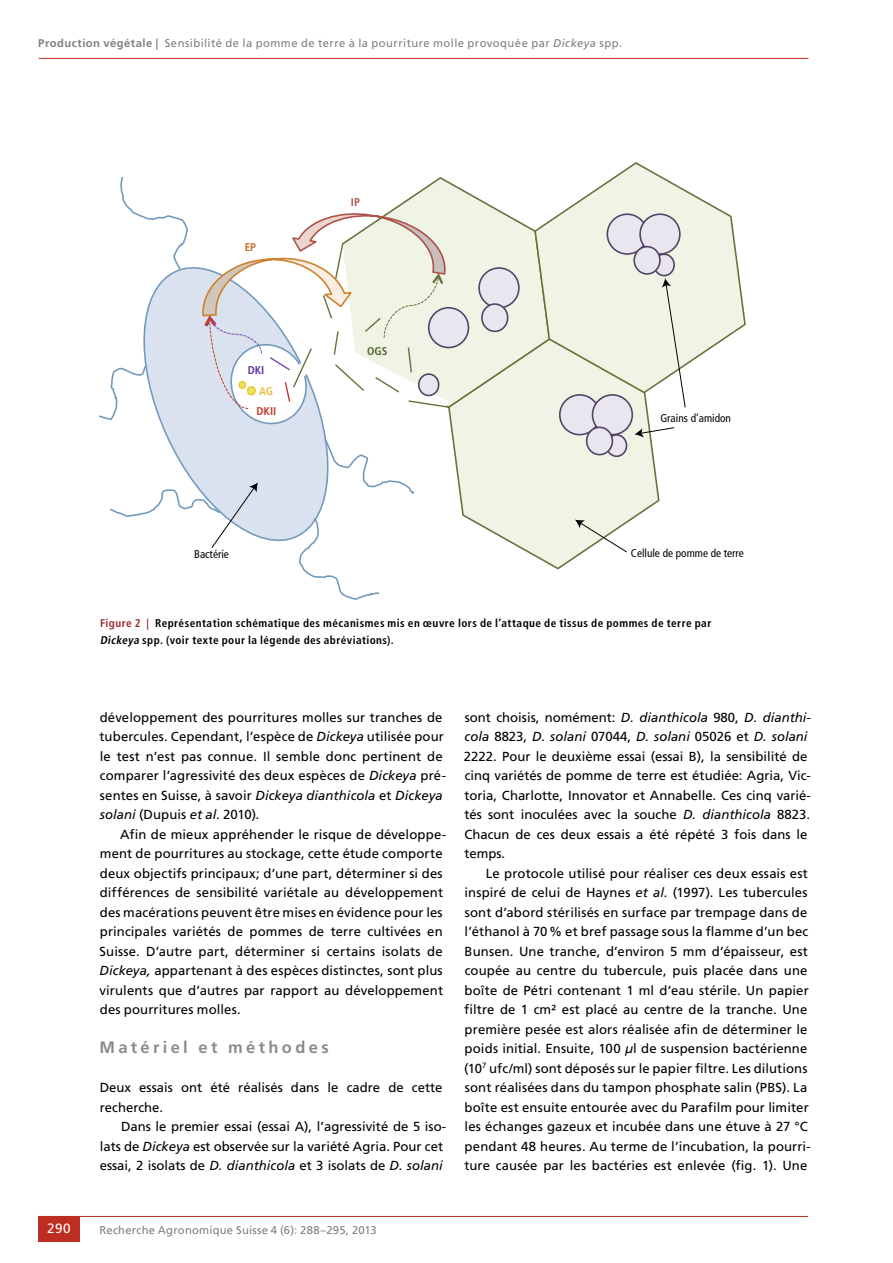
<style>
.page{position:relative;width:893px;height:1263px;background:#fff}
.page>*{position:absolute;margin:0;border:0;box-sizing:border-box;transform-origin:0 0}
.t1{font:700 16.5px "Frutiger LT Std";letter-spacing:.2em;color:#8b8b8b}
.t2{font:13.5px "Frutiger LT Std";color:#fff}
.t3{font:13.2px/19.5px "Frutiger LT Std";letter-spacing:.005em;color:#000}
.t4{font:700 condensed 11.25px/16.5px "Frutiger LT Std";letter-spacing:.04em;color:#000}
.t5{font:11.25px "Frutiger LT Std";letter-spacing:.035em;color:#808080}
.t6{font:condensed 11.25px "Frutiger LT Std";color:#000}
.t7{font:700 condensed 11.25px "Frutiger LT Std";color:#c43d2c}
.t8{font:700 condensed 11.25px "Frutiger LT Std";color:#64329d}
.t9{font:700 condensed 11.25px "Frutiger LT Std";color:#55632f}
.t10{font:700 condensed 11.25px "Frutiger LT Std";color:#c96b25}
.t11{font:700 condensed 11.25px "Frutiger LT Std";color:#ab534a}
.t12{font:700 condensed 11.25px "Frutiger LT Std";color:#ebbd42}
.s1{font-weight:700}
.s2{font-style:italic}
.s3{color:#9a2b2f}
</style>
<div class="page">
<hr style="left:39px;top:58px;width:769px;height:1px;background:#bd2d21">
<hr style="left:38px;top:1216px;width:770px;height:1px;background:#bd2d21">
<div style="left:38px;top:1216px;width:42px;height:26px;background:#bd2d21"></div>
<svg style="left:143px;top:267px;width:183px;height:275px;background:#dce4f0"></svg>
<svg style="left:120px;top:177px;width:69px;height:94px"></svg>
<svg style="left:99px;top:337px;width:49px;height:85px"></svg>
<svg style="left:323px;top:437px;width:91px;height:60px"></svg>
<svg style="left:299px;top:516px;width:80px;height:84px"></svg>
<svg style="left:394px;top:177px;width:139px;height:160px"></svg>
<svg style="left:450px;top:337px;width:210px;height:233px"></svg>
<svg style="left:533px;top:162px;width:213px;height:232px"></svg>
<div style="left:607px;top:214px;width:40px;height:40px;background:#eae6ef;border-radius:50%"></div>
<div style="left:606px;top:213px;width:42px;height:42px;border:2px solid #514565;border-radius:50%"></div>
<div style="left:640px;top:214px;width:40px;height:40px;background:#eae6ef;border-radius:50%"></div>
<div style="left:639px;top:213px;width:42px;height:42px;border:2px solid #514565;border-radius:50%"></div>
<div style="left:654px;top:254px;width:20px;height:22px;background:#eae6ef;border-radius:50%"></div>
<div style="left:653px;top:253px;width:22px;height:23px;border:2px solid #514565;border-radius:50%"></div>
<div style="left:634px;top:247px;width:26px;height:27px;background:#eae6ef;border-radius:50%"></div>
<div style="left:633px;top:246px;width:28px;height:29px;border:2px solid #514565;border-radius:50%"></div>
<div style="left:560px;top:395px;width:39px;height:40px;background:#eae6ef;border-radius:50%"></div>
<div style="left:559px;top:394px;width:41px;height:41px;border:2px solid #514565;border-radius:50%"></div>
<div style="left:592px;top:395px;width:40px;height:40px;background:#eae6ef;border-radius:50%"></div>
<div style="left:592px;top:394px;width:41px;height:41px;border:2px solid #514565;border-radius:50%"></div>
<div style="left:607px;top:435px;width:19px;height:21px;background:#eae6ef;border-radius:50%"></div>
<div style="left:606px;top:434px;width:21px;height:23px;border:2px solid #514565;border-radius:50%"></div>
<div style="left:587px;top:427px;width:25px;height:28px;background:#eae6ef;border-radius:50%"></div>
<div style="left:586px;top:426px;width:27px;height:29px;border:2px solid #514565;border-radius:50%"></div>
<div style="left:429px;top:308px;width:39px;height:39px;background:#eae6ef;border-radius:50%"></div>
<div style="left:428px;top:307px;width:41px;height:41px;border:2px solid #514565;border-radius:50%"></div>
<div style="left:479px;top:268px;width:40px;height:40px;background:#eae6ef;border-radius:50%"></div>
<div style="left:478px;top:267px;width:42px;height:42px;border:2px solid #514565;border-radius:50%"></div>
<div style="left:482px;top:304px;width:26px;height:27px;background:#eae6ef;border-radius:50%"></div>
<div style="left:481px;top:303px;width:27px;height:29px;border:2px solid #514565;border-radius:50%"></div>
<svg style="left:662px;top:278px;width:24px;height:130px"></svg>
<svg style="left:634px;top:427px;width:41px;height:11px"></svg>
<svg style="left:201px;top:208px;width:249px;height:223px"></svg>
<svg style="left:110px;top:482px;width:148px;height:66px"></svg>
<svg style="left:575px;top:520px;width:52px;height:33px"></svg>
<p class="t5" style="left:38px;top:36px;width:585px"><span class="s1">Production végétale |</span> Sensibilité de la pomme de terre à la pourriture molle provoquée par <span class="s2">Dickeya</span> spp.</p>
<p class="t10" style="left:245px;top:241px;width:13px">EP</p>
<p class="t8" style="left:248px;top:363px;width:18px">DKI</p>
<p class="t7" style="left:257px;top:404px;width:21px">DKII</p>
<p class="t12" style="left:259px;top:384px;width:16px">AG</p>
<p class="t11" style="left:351px;top:196px;width:10px">IP</p>
<p class="t9" style="left:367px;top:345px;width:22px">OGS</p>
<p class="t6" style="left:660px;top:411px;width:72px">Grains d’amidon</p>
<p class="t6" style="left:194px;top:548px;width:36px">Bactérie</p>
<p class="t6" style="left:631px;top:546px;width:114px">Cellule de pomme de terre</p>
<p class="t4" style="left:100px;top:615px;width:613px"><span class="s3">Figure 2 |</span> Représentation schématique des mécanismes mis en œuvre lors de l’attaque de tissus de pommes de terre par<br><span class="s2">Dickeya</span> spp. (voir texte pour la légende des abréviations).</p>
<p class="t3" style="left:99px;top:707px;width:348px">développement des pourritures molles sur tranches de tubercules. Cependant, l’espèce de <span class="s2">Dickeya</span> utilisée pour le test n’est pas connue. Il semble donc pertinent de comparer l’agressivité des deux espèces de <span class="s2">Dickeya</span> pré&shy;sentes en Suisse, à savoir <span class="s2">Dickeya dianthicola</span> et <span class="s2">Dickeya solani</span> (Dupuis <span class="s2">et al</span>. 2010)<span class="s2">.</span></p>
<p class="t3" style="left:99px;top:824px;width:348px;text-indent:21px">Afin de mieux appréhender le risque de développe&shy;ment de pourritures au stockage, cette étude comporte deux objectifs principaux; d’une part, déterminer si des différences de sensibilité variétale au développement des macérations peuvent être mises en évidence pour les principales variétés de pommes de terre cultivées en Suisse. D’autre part, déterminer si certains isolats de <span class="s2">Dickeya,</span> appartenant à des espèces distinctes, sont plus virulents que d’autres par rapport au développement des pourritures molles.</p>
<p class="t1" style="left:100px;top:1038px;width:231px">Matériel et méthodes</p>
<p class="t3" style="left:100px;top:1078px;width:344px">Deux essais ont été réalisés dans le cadre de cette recherche.</p>
<p class="t3" style="left:100px;top:1117px;width:348px;text-indent:21px">Dans le premier essai (essai A), l’agressivité de 5 iso&shy;lats de <span class="s2">Dickeya</span> est observée sur la variété Agria. Pour cet essai, 2 isolats de <span class="s2">D. dianthicola</span> et 3 isolats de <span class="s2">D. solani</span></p>
<p class="t3" style="left:464px;top:707px;width:348px">sont choisis, nomément: <span class="s2">D. dianthicola</span> 980, <span class="s2">D. dianthi&shy;cola</span> 8823, <span class="s2">D. solani</span> 07044, <span class="s2">D. solani</span> 05026 et <span class="s2">D. solani </span>2222. Pour le deuxième essai (essai B), la sensibilité de cinq variétés de pomme de terre est étudiée: Agria, Vic&shy;toria, Charlotte, Innovator et Annabelle. Ces cinq varié&shy;tés sont inoculées avec la souche <span class="s2">D. dianthicola</span> 8823.<br>Chacun de ces deux essais a été répété 3 fois dans le temps.</p>
<p class="t3" style="left:464px;top:863px;width:348px;text-indent:22px">Le protocole utilisé pour réaliser ces deux essais est inspiré de celui de Haynes <span class="s2">et al.</span> (1997). Les tubercules sont d’abord stérilisés en surface par trempage dans de l’éthanol à 70% et bref passage sous la flamme d’un bec Bunsen. Une tranche, d’environ 5 mm d’épaisseur, est coupée au centre du tubercule, puis placée dans une boîte de Pétri contenant 1 ml d’eau stérile. Un papier filtre de 1 cm² est placé au centre de la tranche. Une première pesée est alors réalisée afin de déterminer le poids initial. Ensuite, 100 <span class="s2">µ</span>l de suspension bactérienne (10<sup>7</sup> ufc/ml) sont déposés sur le papier filtre. Les dilutions sont réalisées dans du tampon phosphate salin (PBS). La boîte est ensuite entourée avec du Parafilm pour limiter les échanges gazeux et incubée dans une étuve à 27 °C pendant 48 heures. Au terme de l’incubation, la pourri&shy;ture causée par les bactéries est enlevée (fig. 1). Une</p>
<p class="t2" style="left:47px;top:1221px;width:25px">290</p>
<p class="t5" style="left:99px;top:1223px;width:279px">Recherche Agronomique Suisse 4 (6): 288–295, 2013</p>
</div>
